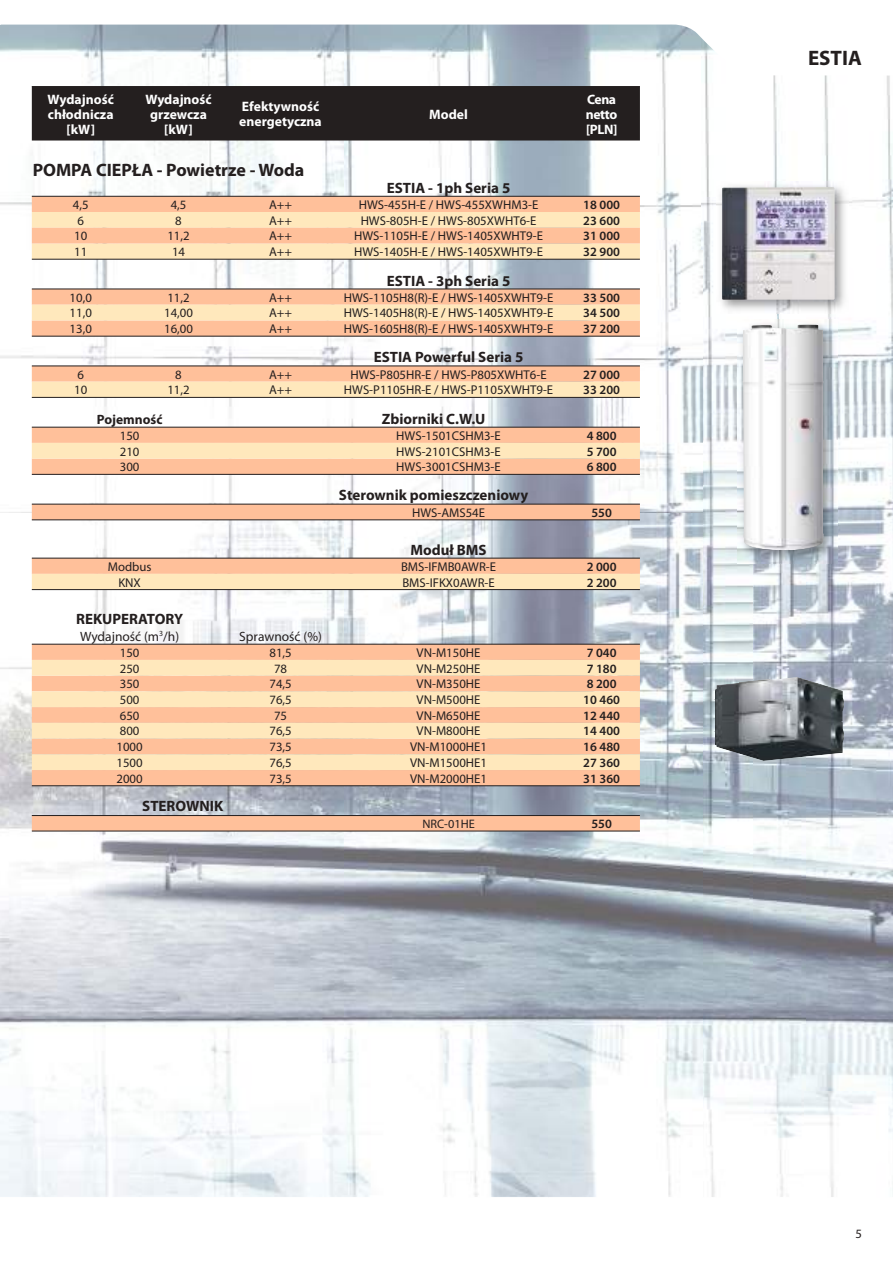
<style>
.page{position:relative;width:893px;height:1263px;background:#fff}
.page>*{position:absolute;margin:0;border:0;box-sizing:border-box;transform-origin:0 0}
.t1{font:700 21px "Myriad Pro";color:#241f1f}
.t2{font:700 18px "Myriad Pro";color:#241f1f}
.t3{font:700 15px "Myriad Pro";color:#241f1f}
.t4{font:700 13.65px/15px "Myriad Pro";color:#fff;text-align:center}
.t5{font:13.5px "Myriad Pro";color:#241f1f}
.t6{font:700 13.5px "Myriad Pro";color:#241f1f}
.t7{font:12.75px "Myriad Pro";color:#241f1f}
.t8{font:600 12.75px "Myriad Pro";color:#241f1f}
.t9{font:12.3px "Myriad Pro";color:#241f1f}
</style>
<div class="page">
<img style="left:0;top:76px;width:702px;height:1102px">
<img style="left:705px;top:76px;width:188px;height:122px">
<img style="left:702px;top:198px;width:51px;height:980px">
<img style="left:805px;top:198px;width:88px;height:980px">
<img style="left:776px;top:313px;width:4px;height:6px">
<img style="left:753px;top:564px;width:52px;height:614px">
<svg style="left:0;top:24px;width:889px;height:52px"></svg>
<svg style="left:0;top:1178px;width:893px;height:19px"></svg>
<div style="left:32px;top:87px;width:608px;height:54px;background:#241f1f"></div>
<div style="left:32px;top:197px;width:608px;height:15px;background:#ffc09a"></div>
<svg style="left:32px;top:212px;width:608px;height:377px"></svg>
<div style="left:32px;top:228px;width:608px;height:15px;background:#ffc09a"></div>
<hr style="left:32px;top:519px;width:608px;height:1px;background:#241f1f">
<hr style="left:32px;top:86px;width:608px;height:1px;background:#241f1f">
<hr style="left:32px;top:289px;width:608px;height:1px;background:#241f1f">
<hr style="left:32px;top:366px;width:608px;height:1px;background:#241f1f">
<hr style="left:32px;top:427px;width:608px;height:1px;background:#241f1f">
<hr style="left:32px;top:504px;width:608px;height:1px;background:#241f1f">
<hr style="left:32px;top:558px;width:608px;height:1px;background:#241f1f">
<hr style="left:32px;top:196px;width:608px;height:1px;background:#241f1f">
<hr style="left:32px;top:336px;width:608px;height:1px;background:#241f1f">
<hr style="left:32px;top:397px;width:608px;height:1px;background:#241f1f">
<hr style="left:32px;top:259px;width:608px;height:1px;background:#241f1f">
<hr style="left:32px;top:589px;width:608px;height:1px;background:#241f1f">
<hr style="left:32px;top:474px;width:608px;height:1px;background:#241f1f">
<div style="left:32px;top:645px;width:608px;height:140px;background:#ffc09a"></div>
<svg style="left:32px;top:660px;width:608px;height:110px;background:#fed6ad"></svg>
<svg style="left:32px;top:816px;width:608px;height:15px;background:#f7ba95"></svg>
<hr style="left:32px;top:815px;width:608px;height:1px;background:#241f1f">
<hr style="left:32px;top:644px;width:608px;height:1px;background:#241f1f">
<hr style="left:32px;top:785px;width:608px;height:1px;background:#241f1f">
<hr style="left:32px;top:831px;width:608px;height:1px;background:#241f1f">
<img style="left:738px;top:319px;width:99px;height:245px">
<img style="left:742px;top:325px;width:82px;height:225px">
<img style="left:717px;top:182px;width:131px;height:131px">
<img style="left:722px;top:187px;width:113px;height:113px">
<img style="left:712px;top:677px;width:132px;height:84px">
<p class="t4" style="left:48px;top:93px;width:68px">Wydajność chłodnicza [kW]</p>
<p class="t4" style="left:145px;top:93px;width:68px">Wydajność grzewcza [kW]</p>
<p class="t4" style="left:239px;top:100px;width:84px;text-align:left">Efektywność energetyczna</p>
<p class="t4" style="left:429px;top:108px;width:40px">Model</p>
<h2 class="t2" style="left:33px;top:163px;width:273px">POMPA CIEPŁA - Powietrze - Woda</h2>
<p class="t3" style="left:387px;top:183px;width:125px">ESTIA - 1ph Seria 5</p>
<p class="t4" style="left:586px;top:93px;width:33px;text-align:justify">Cena netto [PLN]</p>
<p class="t7" style="left:73px;top:200px;width:17px">4,5</p>
<p class="t7" style="left:171px;top:200px;width:17px">4,5</p>
<p class="t7" style="left:269px;top:200px;width:25px">A++</p>
<p class="t7" style="left:359px;top:200px;width:181px">HWS-455H-E / HWS-455XWHM3-E</p>
<p class="t8" style="left:583px;top:200px;width:38px">18 000</p>
<p class="t7" style="left:77px;top:215px;width:8px">6</p>
<p class="t7" style="left:175px;top:215px;width:8px">8</p>
<p class="t7" style="left:269px;top:215px;width:25px">A++</p>
<p class="t7" style="left:361px;top:215px;width:177px">HWS-805H-E / HWS-805XWHT6-E</p>
<p class="t8" style="left:583px;top:215px;width:38px">23 600</p>
<p class="t7" style="left:74px;top:231px;width:15px">10</p>
<p class="t7" style="left:167px;top:231px;width:24px">11,2</p>
<p class="t7" style="left:269px;top:231px;width:25px">A++</p>
<p class="t7" style="left:354px;top:231px;width:190px">HWS-1105H-E / HWS-1405XWHT9-E</p>
<p class="t8" style="left:583px;top:231px;width:38px">31 000</p>
<p class="t7" style="left:74px;top:247px;width:15px">11</p>
<p class="t7" style="left:172px;top:247px;width:15px">14</p>
<p class="t7" style="left:269px;top:247px;width:25px">A++</p>
<p class="t7" style="left:354px;top:247px;width:190px">HWS-1405H-E / HWS-1405XWHT9-E</p>
<p class="t8" style="left:583px;top:247px;width:38px">32 900</p>
<p class="t3" style="left:387px;top:275px;width:125px">ESTIA - 3ph Seria 5</p>
<p class="t7" style="left:70px;top:292px;width:24px">10,0</p>
<p class="t7" style="left:167px;top:292px;width:24px">11,2</p>
<p class="t7" style="left:269px;top:292px;width:25px">A++</p>
<p class="t7" style="left:344px;top:292px;width:211px">HWS-1105H8(R)-E / HWS-1405XWHT9-E</p>
<p class="t8" style="left:583px;top:292px;width:38px">33 500</p>
<p class="t7" style="left:70px;top:308px;width:24px">11,0</p>
<p class="t7" style="left:164px;top:308px;width:30px">14,00</p>
<p class="t7" style="left:269px;top:308px;width:25px">A++</p>
<p class="t7" style="left:344px;top:308px;width:211px">HWS-1405H8(R)-E / HWS-1405XWHT9-E</p>
<p class="t8" style="left:583px;top:308px;width:38px">34 500</p>
<p class="t7" style="left:70px;top:324px;width:24px">13,0</p>
<p class="t7" style="left:164px;top:324px;width:30px">16,00</p>
<p class="t7" style="left:269px;top:324px;width:25px">A++</p>
<p class="t7" style="left:344px;top:324px;width:211px">HWS-1605H8(R)-E / HWS-1405XWHT9-E</p>
<p class="t8" style="left:583px;top:324px;width:38px">37 200</p>
<p class="t3" style="left:374px;top:351px;width:151px">ESTIA Powerful Seria 5</p>
<p class="t7" style="left:77px;top:369px;width:8px">6</p>
<p class="t7" style="left:175px;top:369px;width:8px">8</p>
<p class="t7" style="left:269px;top:369px;width:25px">A++</p>
<p class="t7" style="left:350px;top:369px;width:198px">HWS-P805HR-E / HWS-P805XWHT6-E</p>
<p class="t8" style="left:583px;top:369px;width:38px">27 000</p>
<p class="t7" style="left:74px;top:385px;width:15px">10</p>
<p class="t7" style="left:167px;top:385px;width:24px">11,2</p>
<p class="t7" style="left:269px;top:385px;width:25px">A++</p>
<p class="t7" style="left:344px;top:385px;width:211px">HWS-P1105HR-E / HWS-P1105XWHT9-E</p>
<p class="t8" style="left:583px;top:385px;width:38px">33 200</p>
<p class="t6" style="left:97px;top:414px;width:67px">Pojemność</p>
<p class="t3" style="left:382px;top:413px;width:105px">Zbiorniki C.W.U</p>
<p class="t7" style="left:120px;top:431px;width:21px">150</p>
<p class="t7" style="left:396px;top:431px;width:106px">HWS-1501CSHM3-E</p>
<p class="t8" style="left:587px;top:431px;width:31px">4 800</p>
<p class="t7" style="left:120px;top:446px;width:21px">210</p>
<p class="t7" style="left:396px;top:446px;width:106px">HWS-2101CSHM3-E</p>
<p class="t8" style="left:587px;top:446px;width:31px">5 700</p>
<p class="t7" style="left:120px;top:462px;width:21px">300</p>
<p class="t7" style="left:396px;top:462px;width:106px">HWS-3001CSHM3-E</p>
<p class="t8" style="left:587px;top:462px;width:31px">6 800</p>
<p class="t3" style="left:339px;top:489px;width:191px">Sterownik pomieszczeniowy</p>
<p class="t7" style="left:412px;top:508px;width:74px">HWS-AMS54E</p>
<p class="t8" style="left:591px;top:508px;width:22px">550</p>
<p class="t3" style="left:410px;top:544px;width:78px">Moduł BMS</p>
<p class="t7" style="left:108px;top:562px;width:45px">Modbus</p>
<p class="t7" style="left:401px;top:562px;width:97px">BMS-IFMB0AWR-E</p>
<p class="t8" style="left:587px;top:562px;width:31px">2 000</p>
<p class="t7" style="left:118px;top:577px;width:24px">KNX</p>
<p class="t7" style="left:402px;top:577px;width:94px">BMS-IFKX0AWR-E</p>
<p class="t8" style="left:587px;top:577px;width:31px">2 200</p>
<p class="t3" style="left:76px;top:613px;width:108px">REKUPERATORY</p>
<p class="t5" style="left:80px;top:631px;width:101px">Wydajność (m<sup>3</sup>/h)</p>
<p class="t5" style="left:239px;top:631px;width:84px">Sprawność (%)</p>
<p class="t7" style="left:120px;top:648px;width:21px">150</p>
<p class="t7" style="left:269px;top:648px;width:24px">81,5</p>
<p class="t7" style="left:417px;top:648px;width:65px">VN-M150HE</p>
<p class="t8" style="left:587px;top:648px;width:31px">7 040</p>
<p class="t7" style="left:120px;top:663px;width:21px">250</p>
<p class="t7" style="left:274px;top:663px;width:15px">78</p>
<p class="t7" style="left:417px;top:663px;width:65px">VN-M250HE</p>
<p class="t8" style="left:587px;top:663px;width:31px">7 180</p>
<p class="t7" style="left:120px;top:679px;width:21px">350</p>
<p class="t7" style="left:269px;top:679px;width:24px">74,5</p>
<p class="t7" style="left:417px;top:679px;width:65px">VN-M350HE</p>
<p class="t8" style="left:587px;top:679px;width:31px">8 200</p>
<p class="t7" style="left:120px;top:695px;width:21px">500</p>
<p class="t7" style="left:269px;top:695px;width:24px">76,5</p>
<p class="t7" style="left:417px;top:695px;width:65px">VN-M500HE</p>
<p class="t8" style="left:583px;top:695px;width:38px">10 460</p>
<p class="t7" style="left:120px;top:711px;width:21px">650</p>
<p class="t7" style="left:274px;top:711px;width:15px">75</p>
<p class="t7" style="left:417px;top:711px;width:65px">VN-M650HE</p>
<p class="t8" style="left:583px;top:711px;width:38px">12 440</p>
<p class="t7" style="left:120px;top:726px;width:21px">800</p>
<p class="t7" style="left:269px;top:726px;width:24px">76,5</p>
<p class="t7" style="left:417px;top:726px;width:65px">VN-M800HE</p>
<p class="t8" style="left:583px;top:726px;width:38px">14 400</p>
<p class="t7" style="left:117px;top:742px;width:28px">1000</p>
<p class="t7" style="left:269px;top:742px;width:24px">73,5</p>
<p class="t7" style="left:410px;top:742px;width:78px">VN-M1000HE1</p>
<p class="t8" style="left:583px;top:742px;width:38px">16 480</p>
<p class="t7" style="left:117px;top:758px;width:28px">1500</p>
<p class="t7" style="left:269px;top:758px;width:24px">76,5</p>
<p class="t7" style="left:410px;top:758px;width:78px">VN-M1500HE1</p>
<p class="t8" style="left:583px;top:758px;width:38px">27 360</p>
<p class="t7" style="left:117px;top:774px;width:28px">2000</p>
<p class="t7" style="left:269px;top:774px;width:24px">73,5</p>
<p class="t7" style="left:410px;top:774px;width:78px">VN-M2000HE1</p>
<p class="t8" style="left:583px;top:774px;width:38px">31 360</p>
<p class="t3" style="left:142px;top:800px;width:82px">STEROWNIK</p>
<p class="t9" style="left:422px;top:819px;width:54px">NRC-01HE</p>
<p class="t8" style="left:591px;top:819px;width:22px">550</p>
<h1 class="t1" style="left:808px;top:50px;width:55px">ESTIA</h1>
<p class="t7" style="left:855px;top:1229px;width:8px">5</p>
</div>
